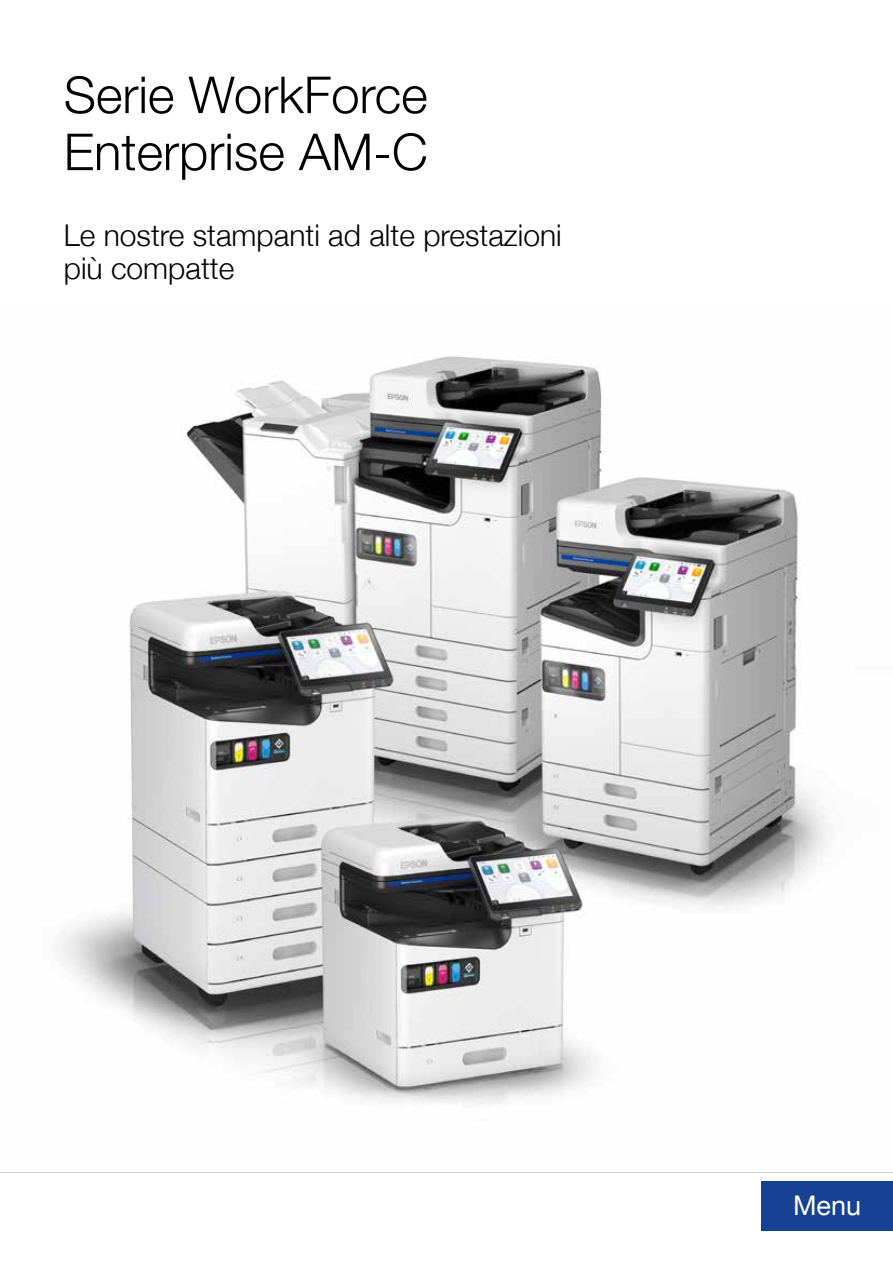
<style>
.page{position:relative;width:893px;height:1263px;background:#fff}
.page>*{position:absolute;margin:0;border:0;box-sizing:border-box;transform-origin:0 0}
.t1{font:300 51px/57px "Helvetica Neue";color:#000}
.t2{font:300 30px/33px "Helvetica Neue";color:#000}
.t3{font:27px "Helvetica Neue";color:#fff}
</style>
<div class="page">
<img style="left:0;top:356px;width:893px;height:817px">
<div style="left:761px;top:1181px;width:132px;height:50px;background:#164194"></div>
<h1 class="t1" style="left:64px;top:63px;width:365px">Serie WorkForce<br>Enterprise AM-C</h1>
<p class="t2" style="left:64px;top:216px;width:499px">Le nostre stampanti ad alte prestazioni più compatte</p>
<p class="t3" style="left:793px;top:1186px;width:70px">Menu</p>
</div>
